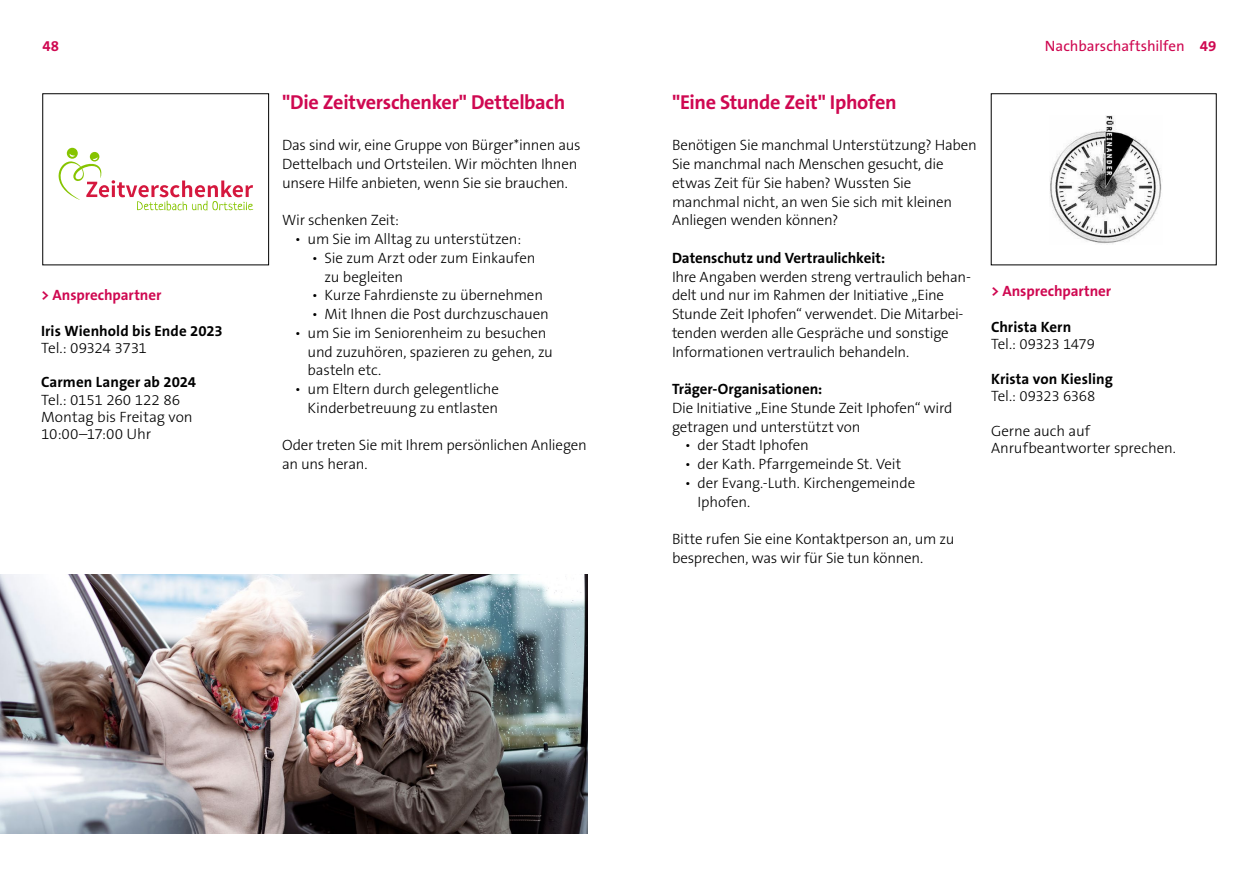
<style>
.page{position:relative;width:1259px;height:893px;background:#fff}
.page>*{position:absolute;margin:0;border:0;box-sizing:border-box;transform-origin:0 0}
.t1{font:700 20.25px "The Sans B7";letter-spacing:-.015em;color:#cf0851}
.t2{font:300 15px/18.8px "The Sans B3";letter-spacing:-.015em;color:#000}
.t3{font:700 15px "The Sans B7";color:#000}
.t4{font:700 15px "The Sans B7";letter-spacing:-.005em;color:#cf0851}
.t5{font:15px "The Sans B5 Plain";color:#cf0851}
.s1{font-family:"The Sans B7";font-weight:700}
</style>
<div class="page">
<svg style="left:58px;top:148px;width:195px;height:62px"></svg>
<img style="left:1050px;top:116px;width:112px;height:128px">
<img style="left:0;top:574px;width:587px;height:259px">
<p class="t4" style="left:43px;top:38px;width:18px">48</p>
<p class="t5" style="left:1045px;top:38px;width:173px">Nachbarschaftshilfen <span class="s1">49</span></p>
<p class="t4" style="left:41px;top:286px;width:122px">&gt; Ansprechpartner</p>
<p class="t3" style="left:41px;top:322px;width:183px">Iris Wienhold bis Ende 2023</p>
<p class="t2" style="left:41px;top:339px;width:107px">Tel.: 09324 3731</p>
<p class="t3" style="left:41px;top:374px;width:157px">Carmen Langer ab 2024</p>
<p class="t2" style="left:41px;top:392px;width:153px;line-height:17.2px">Tel.: 0151 260 122 86<br>Montag bis Freitag von<br>10:00–17:00 Uhr</p>
<h1 class="t1" style="left:282px;top:91px;width:285px">"Die Zeitverschenker" Dettelbach</h1>
<p class="t2" style="left:282px;top:136px;width:300px">Das sind wir, eine Gruppe von Bürger*innen aus<br>Dettelbach und Ortsteilen. Wir möchten Ihnen unsere Hilfe anbieten, wenn Sie sie brauchen.</p>
<p class="t2" style="left:282px;top:211px;width:118px">Wir schenken Zeit:</p>
<p class="t2" style="left:295px;top:230px;width:228px">• um Sie im Alltag zu unterstützen:</p>
<p class="t2" style="left:325px;top:249px;width:212px;text-indent:-13px">• Sie zum Arzt oder zum Einkaufen zu begleiten</p>
<p class="t2" style="left:312px;top:286px;width:233px">• Kurze Fahrdienste zu übernehmen</p>
<p class="t2" style="left:312px;top:305px;width:238px">• Mit Ihnen die Post durchzuschauen</p>
<p class="t2" style="left:308px;top:324px;width:247px;text-indent:-13px">• um Sie im Seniorenheim zu besuchen und zuzuhören, spazieren zu gehen, zu basteln etc.</p>
<p class="t2" style="left:295px;top:380px;width:206px;text-align:right">• um Eltern durch gelegentliche<br>Kinderbetreuung zu entlasten</p>
<p class="t2" style="left:282px;top:436px;width:306px">Oder treten Sie mit Ihrem persönlichen Anliegen an uns heran.</p>
<h1 class="t1" style="left:672px;top:91px;width:226px">"Eine Stunde Zeit" Iphofen</h1>
<p class="t2" style="left:672px;top:136px;width:306px">Benötigen Sie manchmal Unterstützung? Haben Sie manchmal nach Menschen gesucht, die etwas Zeit für Sie haben? Wussten Sie manchmal nicht, an wen Sie sich mit kleinen Anliegen wenden können?</p>
<p class="t3" style="left:672px;top:250px;width:215px">Datenschutz und Vertraulichkeit:</p>
<p class="t2" style="left:672px;top:268px;width:300px">Ihre Angaben werden streng vertraulich behan&shy;delt und nur im Rahmen der Initiative „Eine Stunde Zeit Iphofen“ verwendet. Die Mitarbei&shy;tenden werden alle Gespräche und sonstige Informationen vertraulich behandeln.</p>
<p class="t3" style="left:672px;top:381px;width:152px">Träger-Organisationen:</p>
<p class="t2" style="left:672px;top:399px;width:282px">Die Initiative „Eine Stunde Zeit Iphofen“ wird getragen und unterstützt von</p>
<p class="t2" style="left:685px;top:436px;width:126px">• der Stadt Iphofen</p>
<p class="t2" style="left:685px;top:455px;width:218px">• der Kath. Pfarrgemeinde St. Veit</p>
<p class="t2" style="left:697px;top:474px;width:219px;text-indent:-13px">• der Evang.-Luth. Kirchengemeinde<br>Iphofen.</p>
<p class="t2" style="left:672px;top:530px;width:284px">Bitte rufen Sie eine Kontaktperson an, um zu besprechen, was wir für Sie tun können.</p>
<p class="t4" style="left:991px;top:283px;width:122px">&gt; Ansprechpartner</p>
<p class="t3" style="left:991px;top:319px;width:82px">Christa Kern</p>
<p class="t2" style="left:991px;top:335px;width:105px">Tel.: 09323 1479</p>
<p class="t3" style="left:991px;top:371px;width:123px">Krista von Kiesling</p>
<p class="t2" style="left:991px;top:387px;width:106px">Tel.: 09323 6368</p>
<p class="t2" style="left:991px;top:422px;width:186px;line-height:17.2px">Gerne auch auf<br>Anrufbeantworter sprechen.</p>
</div>
